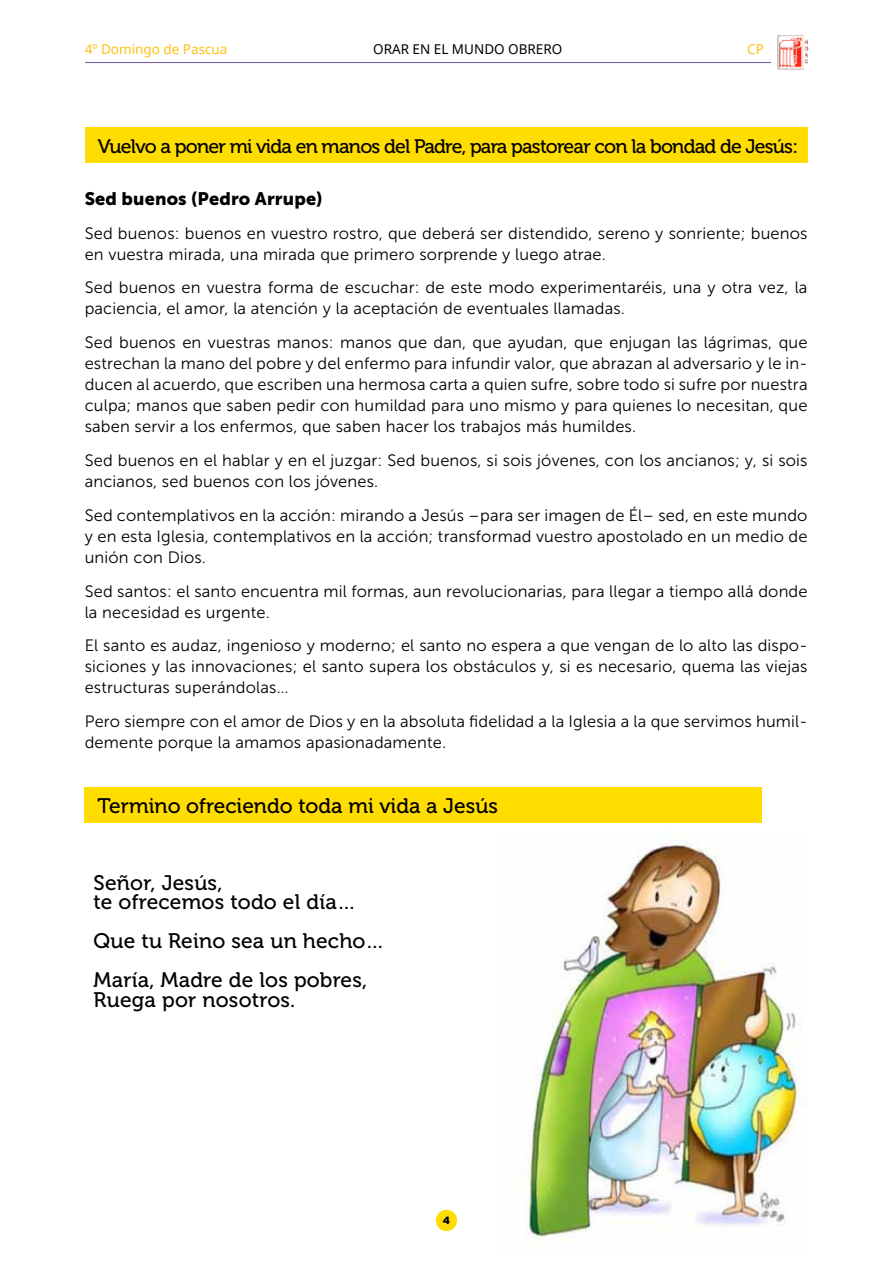
<style>
.page{position:relative;width:893px;height:1263px;background:#fff}
.page>*{position:absolute;margin:0;border:0;box-sizing:border-box;transform-origin:0 0}
.t1{font:21px/19.5px "Museo 500";letter-spacing:.01em;color:#000}
.t2{font:19.5px "Museo 500";letter-spacing:-.04em;color:#000}
.t3{font:18px "Museo Sans 900";letter-spacing:.01em;color:#000}
.t4{font:16.5px/21px "Museo Sans 300";letter-spacing:.01em;color:#000}
.t5{font:13.5px "Noto Sans";color:#fec017}
.t6{font:13.5px "Noto Sans";color:#000}
.t7{font:900 10.5px "Gotham HTF";color:#000}
</style>
<div class="page">
<div style="left:436px;top:1210px;width:21px;height:21px;background:#fd0;border-radius:50%"></div>
<hr style="left:85px;top:62px;width:723px;height:1px;background:#7152a2">
<div style="left:771px;top:33px;width:42px;height:39px;background:#fff"></div>
<img style="left:777px;top:35px;width:31px;height:35px">
<div style="left:85px;top:787px;width:677px;height:36px;background:#fd0"></div>
<div style="left:85px;top:128px;width:723px;height:35px;background:#fd0"></div>
<img style="left:526px;top:831px;width:277px;height:411px">
<p class="t5" style="left:85px;top:40px;width:144px">4º Domingo de Pascua</p>
<p class="t6" style="left:373px;top:40px;width:191px">ORAR EN EL MUNDO OBRERO</p>
<p class="t5" style="left:747px;top:40px;width:18px">CP</p>
<p class="t2" style="left:98px;top:135px;width:702px">Vuelvo a poner mi vida en manos del Padre, para pastorear con la bondad de Jesús:</p>
<p class="t3" style="left:85px;top:188px;width:239px">Sed buenos (Pedro Arrupe)</p>
<p class="t4" style="left:85px;top:223px;width:724px">Sed buenos: buenos en vuestro rostro, que deberá ser distendido, sereno y sonriente; buenos en vuestra mirada, una mirada que primero sorprende y luego atrae.</p>
<p class="t4" style="left:85px;top:277px;width:724px">Sed buenos en vuestra forma de escuchar: de este modo experimentaréis, una y otra vez, la paciencia, el amor, la atención y la aceptación de eventuales llamadas.</p>
<p class="t4" style="left:85px;top:332px;width:724px;text-align:justify">Sed buenos en vuestras manos: manos que dan, que ayudan, que enjugan las lágrimas, que estrechan la mano del pobre y del enfermo para infundir valor, que abrazan al adversario y le in&shy;ducen al acuerdo, que escriben una hermosa carta a quien sufre, sobre todo si sufre por nuestra culpa; manos que saben pedir con humildad para uno mismo y para quienes lo necesitan, que saben servir a los enfermos, que saben hacer los trabajos más humildes.</p>
<p class="t4" style="left:85px;top:450px;width:724px">Sed buenos en el hablar y en el juzgar: Sed buenos, si sois jóvenes, con los ancianos; y, si sois ancianos, sed buenos con los jóvenes.</p>
<p class="t4" style="left:85px;top:505px;width:724px;text-align:justify">Sed contemplativos en la acción: mirando a Jesús –para ser imagen de Él– sed, en este mundo y en esta Iglesia, contemplativos en la acción; transformad vuestro apostolado en un medio de unión con Dios.</p>
<p class="t4" style="left:85px;top:580px;width:724px">Sed santos: el santo encuentra mil formas, aun revolucionarias, para llegar a tiempo allá donde la necesidad es urgente.</p>
<p class="t4" style="left:85px;top:635px;width:724px;text-align:justify">El santo es audaz, ingenioso y moderno; el santo no espera a que vengan de lo alto las dispo&shy;siciones y las innovaciones; el santo supera los obstáculos y, si es necesario, quema las viejas estructuras superándolas…</p>
<p class="t4" style="left:85px;top:711px;width:724px">Pero siempre con el amor de Dios y en la absoluta fidelidad a la Iglesia a la que servimos humil&shy;demente porque la amamos apasionadamente.</p>
<p class="t1" style="left:97px;top:796px;width:402px">Termino ofreciendo toda mi vida a Jesús</p>
<p class="t1" style="left:94px;top:873px;width:264px">Señor, Jesús,<br>te ofrecemos todo el día…</p>
<p class="t1" style="left:94px;top:922px;width:292px;line-height:39px">Que tu Reino sea un hecho…<br>María, Madre de los pobres,</p>
<p class="t1" style="left:94px;top:990px;width:203px">Ruega por nosotros.</p>
<p class="t7" style="left:443px;top:1214px;width:9px">4</p>
</div>
